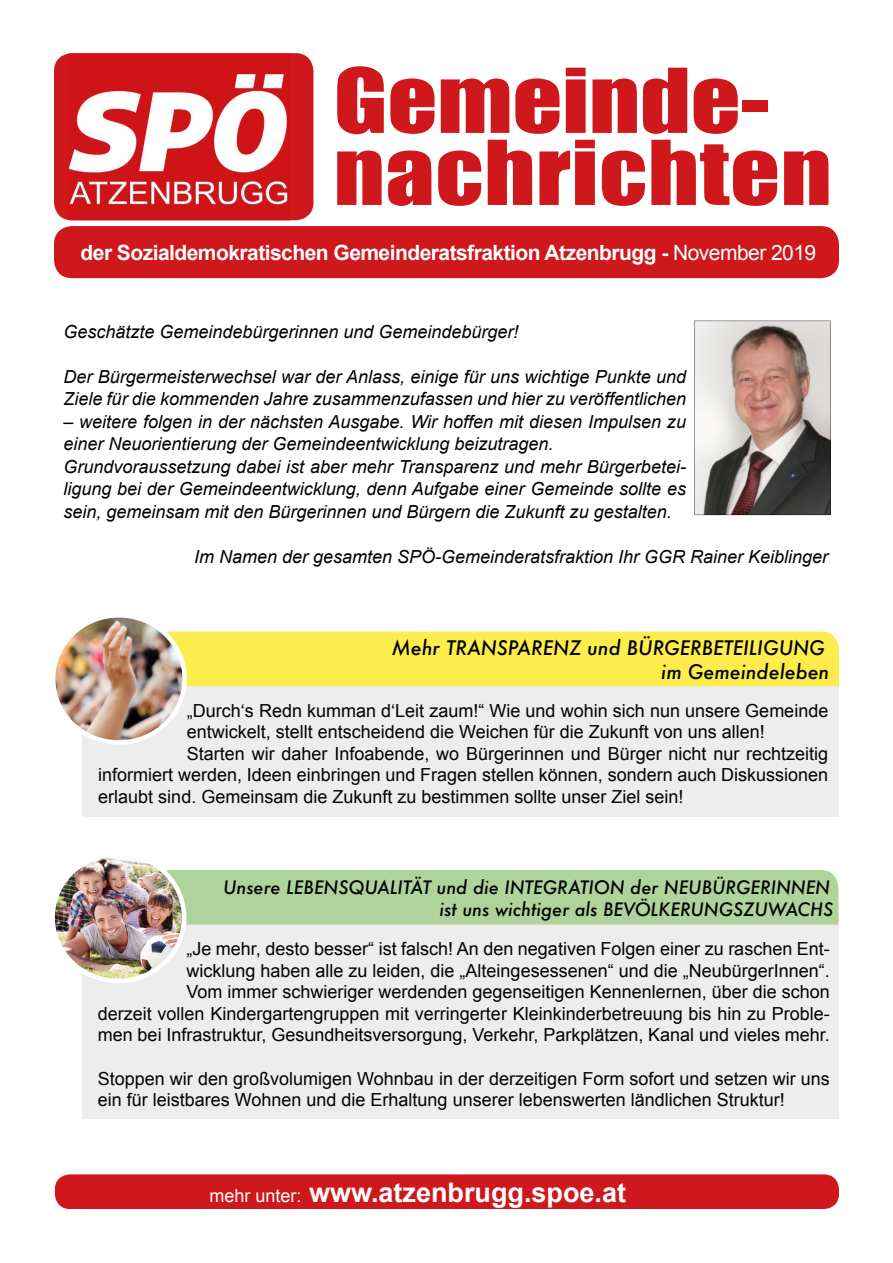
<style>
.page{position:relative;width:893px;height:1263px;background:#fff}
.page>*{position:absolute;margin:0;border:0;box-sizing:border-box;transform-origin:0 0}
.t1{font:82.5px/72px "Impact";letter-spacing:.005em;color:#cf181c;scale:1.18 1}
.t2{font:700 27px "Arial";color:#fff}
.t3{font:700 21px "Arial";letter-spacing:-.025em;color:#fff}
.t4{font:italic 500 19.5px/23.4px "Futura";color:#020203;text-align:right}
.t5{font:18px/21.6px "Arial";color:#020203;text-align:right}
.t6{font:italic 18px/22.5px "Arial";color:#020203}
.t7{font:italic 500 18px/21.6px "Futura";color:#020203;text-align:right}
.s1{font-weight:400}
.s2{font-weight:400;font-size:18px}
</style>
<div class="page">
<div style="left:54px;top:53px;width:259px;height:167px;background:#cf181c;border-radius:18px"></div>
<img style="left:68px;top:53px;width:222px;height:152px">
<div style="left:54px;top:226px;width:785px;height:52px;background:#cf181c;border-radius:18px"></div>
<div style="left:55px;top:1174px;width:784px;height:35px;background:#cf181c;border-radius:15px"></div>
<svg style="left:694px;top:321px;width:136px;height:194px;background:#a3948e"></svg>
<div style="left:82px;top:675px;width:757px;height:141px;background:#eeedee"></div>
<svg style="left:55px;top:617px;width:784px;height:128px"></svg>
<div style="left:82px;top:913px;width:756px;height:205px;background:#eeedee"></div>
<svg style="left:54px;top:857px;width:784px;height:126px"></svg>
<h1 class="t1" style="left:334px;top:62px;width:423px">Gemeinde&shy;nachrichten</h1>
<p class="t3" style="left:81px;top:239px;width:737px">der Sozialdemokratischen Gemeinderatsfraktion Atzenbrugg - <span class="s1">November 2019</span></p>
<p class="t6" style="left:63px;top:320px;width:457px">Geschätzte Gemeindebürgerinnen und Gemeindebürger!</p>
<p class="t6" style="left:63px;top:365px;width:624px">Der Bürgermeisterwechsel war der Anlass, einige für uns wichtige Punkte und<br>Ziele für die kommenden Jahre zusammenzufassen und hier zu veröffentlichen</p>
<p class="t6" style="left:63px;top:410px;width:624px">– weitere folgen in der nächsten Ausgabe. Wir hoffen mit diesen Impulsen zu einer Neuorientierung der Gemeindeentwicklung beizutragen.<br>Grundvoraussetzung dabei ist aber mehr Transparenz und mehr Bürgerbetei&shy;ligung bei der Gemeindeentwicklung, denn Aufgabe einer Gemeinde sollte es sein, gemeinsam mit den Bürgerinnen und Bürgern die Zukunft zu gestalten.</p>
<p class="t6" style="left:194px;top:545px;width:636px">Im Namen der gesamten SPÖ-Gemeinderatsfraktion Ihr GGR Rainer Keiblinger</p>
<p class="t4" style="left:392px;top:636px;width:439px">Mehr TRANSPARENZ und BÜRGERBETEILIGUNG im Gemeindeleben</p>
<p class="t5" style="left:187px;top:700px;width:643px">„Durch‘s Redn kumman d‘Leit zaum!“ Wie und wohin sich nun unsere Gemeinde</p>
<p class="t5" style="left:187px;top:721px;width:579px">entwickelt, stellt entscheidend die Weichen für die Zukunft von uns allen!</p>
<p class="t5" style="left:187px;top:743px;width:643px">Starten wir daher Infoabende, wo Bürgerinnen und Bürger nicht nur rechtzeitig</p>
<p class="t5" style="left:98px;top:764px;width:731px">informiert werden, Ideen einbringen und Fragen stellen können, sondern auch Diskussionen</p>
<p class="t5" style="left:98px;top:786px;width:587px">erlaubt sind. Gemeinsam die Zukunft zu bestimmen sollte unser Ziel sein!</p>
<p class="t7" style="left:223px;top:876px;width:611px">Unsere LEBENSQUALITÄT und die INTEGRATION der NEUBÜRGERINNEN ist uns wichtiger als BEVÖLKERUNGSZUWACHS</p>
<p class="t5" style="left:98px;top:938px;width:734px">„Je mehr, desto besser“ ist falsch! An den negativen Folgen einer zu raschen Ent-<br>wicklung haben alle zu leiden, die „Alteingesessenen“ und die „NeubürgerInnen“.<br>Vom immer schwieriger werdenden gegenseitigen Kennenlernen, über die schon<br>derzeit vollen Kindergartengruppen mit verringerter Kleinkinderbetreuung bis hin zu Proble&shy;men bei Infrastruktur, Gesundheitsversorgung, Verkehr, Parkplätzen, Kanal und vieles mehr.</p>
<p class="t5" style="left:98px;top:1068px;width:734px;text-align:left">Stoppen wir den großvolumigen Wohnbau in der derzeitigen Form sofort und setzen wir uns ein für leistbares Wohnen und die Erhaltung unserer lebenswerten ländlichen Struktur!</p>
<h2 class="t2" style="left:209px;top:1174px;width:418px"><span class="s2">mehr unter:</span> www.atzenbrugg.spoe.at</h2>
</div>
